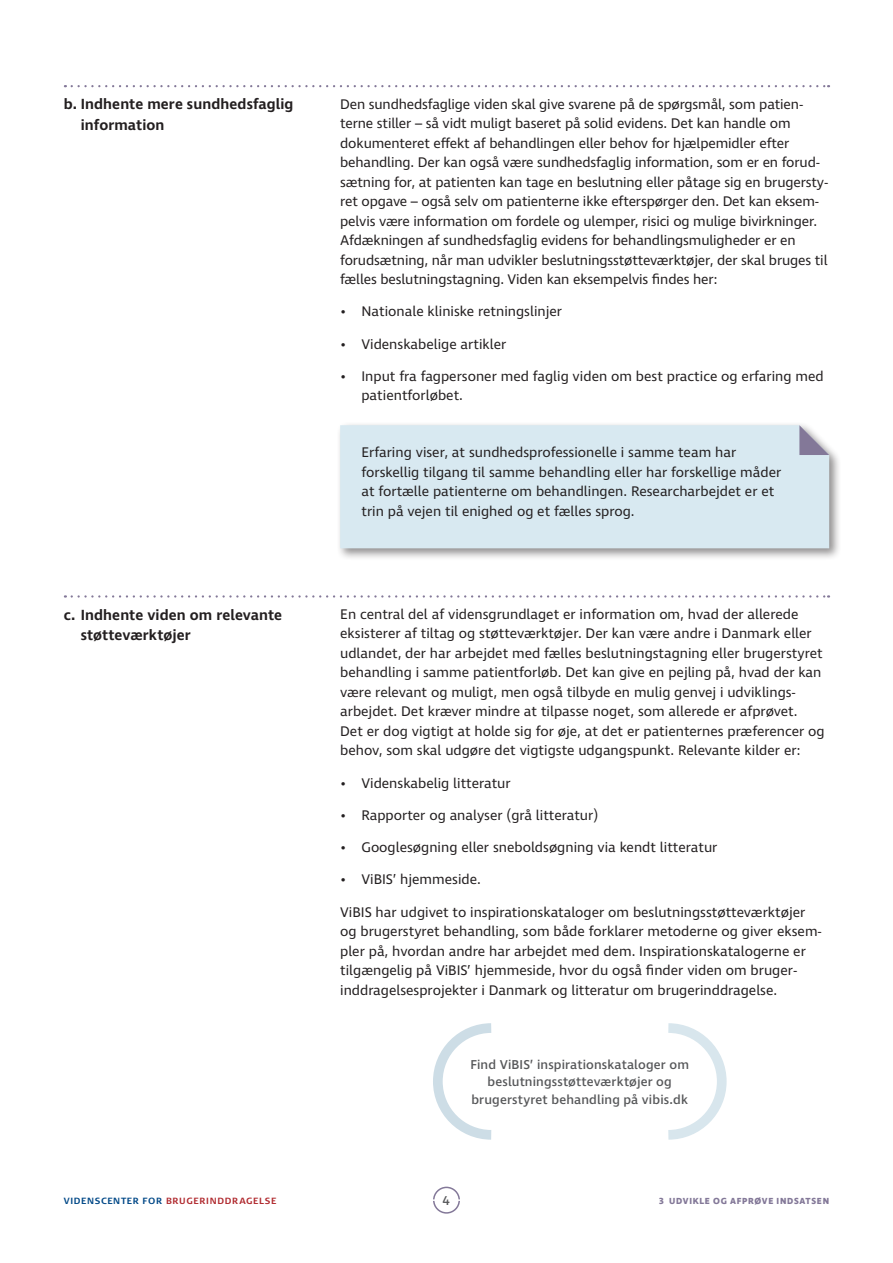
<style>
.page{position:relative;width:893px;height:1263px;background:#fff}
.page>*{position:absolute;margin:0;border:0;box-sizing:border-box;transform-origin:0 0}
.t1{font:600 15px/20.7px "Ingra";letter-spacing:.005em;color:#231f20}
.t2{font:14.25px/19.5px "Ingra";color:#231f20}
.t3{font:500 13.2px/17.7px "Ingra";letter-spacing:.015em;color:#57585a;text-align:center}
.t4{font:700 9px "Signa Normal";letter-spacing:.07em;color:#b02a2f}
.t5{font:700 9px "Ingra";letter-spacing:.075em;color:#837898}
.s1{color:#014887}
</style>
<div class="page">
<div style="left:433px;top:1186px;width:27px;height:28px;border:2px solid #837898;border-radius:50%"></div>
<hr style="left:433px;top:1199px;width:27px;height:2px;background:#fff">
<svg style="left:72px;top:85px;width:757px;height:2px"></svg>
<svg style="left:72px;top:595px;width:757px;height:3px"></svg>
<div style="left:336px;top:421px;width:506px;height:140px;background:#231f20;opacity:.5"></div>
<div style="left:340px;top:425px;width:489px;height:123px;background:#d8e9f1"></div>
<svg style="left:799px;top:425px;width:30px;height:30px"></svg>
<svg style="left:433px;top:1023px;width:59px;height:117px"></svg>
<svg style="left:668px;top:1023px;width:59px;height:117px"></svg>
<p class="t1" style="left:81px;top:95px;width:214px;text-indent:-17px">b. Indhente mere sundhedsfaglig information</p>
<p class="t1" style="left:81px;top:605px;width:203px;text-indent:-17px">c. Indhente viden om relevante støtteværktøjer</p>
<p class="t2" style="left:340px;top:95px;width:489px">Den sundhedsfaglige viden skal give svarene på de spørgsmål, som patien&shy;terne stiller – så vidt muligt baseret på solid evidens. Det kan handle om dokumenteret effekt af behandlingen eller behov for hjælpemidler efter behandling. Der kan også være sundhedsfaglig information, som er en forud&shy;sætning for, at patienten kan tage en beslutning eller påtage sig en brugersty&shy;ret opgave – også selv om patienterne ikke efterspørger den. Det kan eksem&shy;pelvis være information om fordele og ulemper, risici og mulige bivirkninger.<br>Afdækningen af sundhedsfaglig evidens for behandlingsmuligheder er en forudsætning, når man udvikler beslutningsstøtteværktøjer, der skal bruges til fælles beslutningstagning. Viden kan eksempelvis findes her:</p>
<p class="t2" style="left:340px;top:303px;width:223px">• Nationale kliniske retningslinjer</p>
<p class="t2" style="left:340px;top:335px;width:168px">• Videnskabelige artikler</p>
<p class="t2" style="left:361px;top:367px;width:464px;text-indent:-21px">• Input fra fagpersoner med faglig viden om best practice og erfaring med patientforløbet.</p>
<p class="t2" style="left:361px;top:443px;width:421px">Erfaring viser, at sundhedsprofessionelle i samme team har forskellig tilgang til samme behandling eller har forskellige måder at fortælle patienterne om behandlingen. Researcharbejdet er et trin på vejen til enighed og et fælles sprog.</p>
<p class="t2" style="left:340px;top:605px;width:486px">En central del af vidensgrundlaget er information om, hvad der allerede eksisterer af tiltag og støtteværktøjer. Der kan være andre i Danmark eller udlandet, der har arbejdet med fælles beslutningstagning eller brugerstyret behandling i samme patientforløb. Det kan give en pejling på, hvad der kan være relevant og muligt, men også tilbyde en mulig genvej i udviklings&shy;arbejdet. Det kræver mindre at tilpasse noget, som allerede er afprøvet.<br>Det er dog vigtigt at holde sig for øje, at det er patienternes præferencer og behov, som skal udgøre det vigtigste udgangspunkt. Relevante kilder er:</p>
<p class="t2" style="left:340px;top:774px;width:172px">• Videnskabelig litteratur</p>
<p class="t2" style="left:340px;top:806px;width:260px">• Rapporter og analyser (grå litteratur)</p>
<p class="t2" style="left:340px;top:838px;width:379px">• Googlesøgning eller sneboldsøgning via kendt litteratur</p>
<p class="t2" style="left:340px;top:871px;width:142px">• ViBIS’ hjemmeside.</p>
<p class="t2" style="left:340px;top:903px;width:483px">ViBIS har udgivet to inspirationskataloger om beslutningsstøtteværktøjer og brugerstyret behandling, som både forklarer metoderne og giver eksem&shy;pler på, hvordan andre har arbejdet med dem. Inspirationskatalogerne er tilgængelig på ViBIS’ hjemmeside, hvor du også finder viden om bruger&shy;inddragelsesprojekter i Danmark og litteratur om brugerinddragelse.</p>
<p class="t3" style="left:470px;top:1056px;width:220px">Find ViBIS’ inspirationskataloger om beslutningsstøtteværktøjer og brugerstyret behandling på vibis.dk</p>
<p class="t4" style="left:64px;top:1195px;width:214px"><span class="s1">VIDENSCENTER FOR</span> BRUGERINDDRAGELSE</p>
<p class="t3" style="left:442px;top:1192px;width:9px">4</p>
<p class="t5" style="left:659px;top:1195px;width:171px">3 UDVIKLE OG AFPRØVE INDSATSEN</p>
</div>
